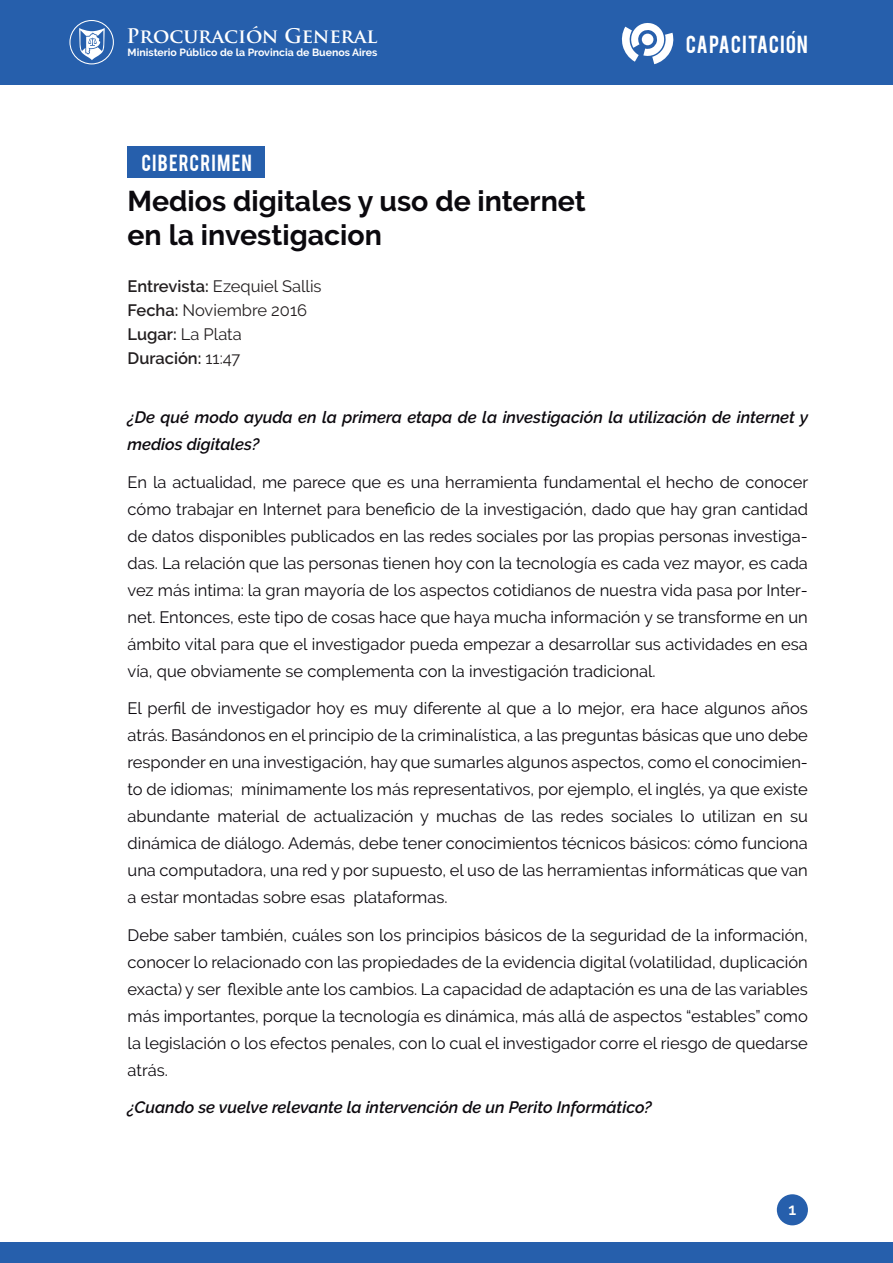
<style>
.page{position:relative;width:893px;height:1263px;background:#fff}
.page>*{position:absolute;margin:0;border:0;box-sizing:border-box;transform-origin:0 0}
.t1{font:700 28.5px/34.2px "Raleway";color:#0b090e}
.t2{font:700 19.65px "Trajan Pro";color:#fff}
.t3{font:19.5px "cec";color:#fff}
.t4{font:18.3px "cec";letter-spacing:.02em;color:#fff}
.t5{font:16.5px/27px "Raleway";color:#0c090e;text-align:justify}
.t6{font:italic 600 16.5px/27px "Raleway";color:#0c090e}
.t7{font:16.5px/24px "Raleway";color:#231f20}
.t8{font:600 16.5px "Raleway";color:#fffefc}
.t9{font:700 10.5px "Raleway";color:#fff}
.s1{font-weight:600}
</style>
<div class="page">
<div style="left:0;top:0;width:893px;height:85px;background:#265fac"></div>
<div style="left:777px;top:1194px;width:31px;height:31px;background:#265fac;border-radius:50%"></div>
<svg style="left:621px;top:23px;width:53px;height:41px"></svg>
<div style="left:642px;top:34px;width:11px;height:11px;background:#fff;border-radius:50%"></div>
<div style="left:128px;top:147px;width:137px;height:31px;background:#265fac"></div>
<div style="left:0;top:1242px;width:893px;height:21px;background:#265fac"></div>
<svg style="left:69px;top:20px;width:45px;height:44px"></svg>
<p class="t2" style="left:127px;top:24px;width:253px">Procuración General</p>
<p class="t9" style="left:128px;top:47px;width:251px">Ministerio Público de la Provincia de Buenos Aires</p>
<p class="t4" style="left:141px;top:150px;width:112px">CIBERCRIMEN</p>
<h1 class="t1" style="left:128px;top:184px;width:460px">Medios digitales y uso de internet en la investigacion</h1>
<p class="t7" style="left:128px;top:274px;width:196px"><span class="s1">Entrevista:</span> Ezequiel Sallis<br><span class="s1">Fecha:</span> Noviembre 2016<br><span class="s1">Lugar:</span> La Plata<br><span class="s1">Duración:</span> 11:47</p>
<p class="t3" style="left:685px;top:30px;width:124px">CAPACITACIÓN</p>
<p class="t6" style="left:128px;top:404px;width:682px">¿De qué modo ayuda en la primera etapa de la investigación la utilización de internet y medios digitales?</p>
<p class="t5" style="left:128px;top:468px;width:682px">En la actualidad, me parece que es una herramienta fundamental el hecho de conocer cómo trabajar en Internet para beneficio de la investigación, dado que hay gran cantidad de datos disponibles publicados en las redes sociales por las propias personas investiga&shy;das. La relación que las personas tienen hoy con la tecnología es cada vez mayor, es cada vez más intima: la gran mayoría de los aspectos cotidianos de nuestra vida pasa por Inter&shy;net. Entonces, este tipo de cosas hace que haya mucha información y se transforme en un ámbito vital para que el investigador pueda empezar a desarrollar sus actividades en esa vía, que obviamente se complementa con la investigación tradicional.</p>
<p class="t5" style="left:128px;top:695px;width:682px">El perfil de investigador hoy es muy diferente al que a lo mejor, era hace algunos años atrás. Basándonos en el principio de la criminalística, a las preguntas básicas que uno debe responder en una investigación, hay que sumarles algunos aspectos, como el conocimien&shy;to de idiomas; mínimamente los más representativos, por ejemplo, el inglés, ya que existe abundante material de actualización y muchas de las redes sociales lo utilizan en su dinámica de diálogo. Además, debe tener conocimientos técnicos básicos: cómo funciona una computadora, una red y por supuesto, el uso de las herramientas informáticas que van a estar montadas sobre esas plataformas.</p>
<p class="t5" style="left:128px;top:921px;width:682px">Debe saber también, cuáles son los principios básicos de la seguridad de la información, conocer lo relacionado con las propiedades de la evidencia digital (volatilidad, duplicación exacta) y ser flexible ante los cambios. La capacidad de adaptación es una de las variables más importantes, porque la tecnología es dinámica, más allá de aspectos “estables” como la legislación o los efectos penales, con lo cual el investigador corre el riesgo de quedarse atrás.</p>
<p class="t6" style="left:128px;top:1094px;width:526px">¿Cuando se vuelve relevante la intervención de un Perito Informático?</p>
<p class="t8" style="left:788px;top:1199px;width:9px">1</p>
</div>
